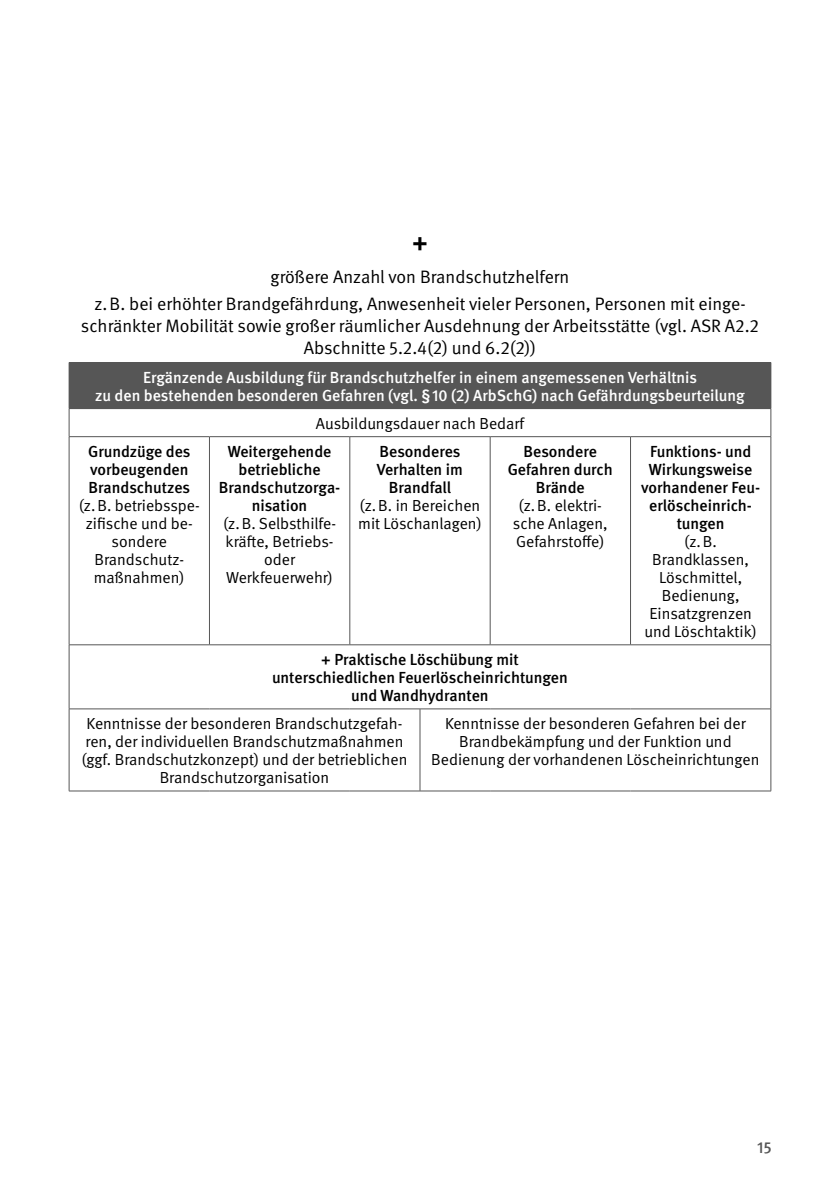
<style>
.page{position:relative;width:840px;height:1191px;background:#fff}
.page>*{position:absolute;margin:0;border:0;box-sizing:border-box;transform-origin:0 0}
.t1{font:700 24px "DGUV Meta";color:#000}
.t2{font:18px/27.6px "DGUV Meta";color:#000;text-align:center}
.t3{font:16px/18px "DGUV Meta";color:#000;text-align:center}
.t4{font:500 16px/18px "DGUV Meta";color:#000;text-align:center}
.t5{font:500 16px/18px "DGUV Meta";color:#fff;text-align:center}
.t6{font:500 16px "DGUV Meta";color:#565656}
</style>
<div class="page">
<div style="left:69px;top:362px;width:701px;height:46px;background:#565656"></div>
<hr style="left:770px;top:363px;width:1px;height:45px;background:#565656">
<hr style="left:69px;top:408px;width:140px;height:1px;background:#565656">
<svg style="left:69px;top:409px;width:1px;height:27px"></svg>
<hr style="left:209px;top:408px;width:140px;height:1px;background:#565656">
<hr style="left:349px;top:408px;width:71px;height:1px;background:#565656">
<hr style="left:420px;top:408px;width:70px;height:1px;background:#565656">
<hr style="left:490px;top:408px;width:140px;height:1px;background:#565656">
<hr style="left:630px;top:408px;width:140px;height:1px;background:#565656">
<svg style="left:770px;top:409px;width:1px;height:27px"></svg>
<hr style="left:69px;top:436px;width:140px;height:1px;background:#565656">
<hr style="left:69px;top:437px;width:1px;height:207px;background:#565656">
<hr style="left:209px;top:436px;width:140px;height:1px;background:#565656">
<hr style="left:209px;top:437px;width:1px;height:207px;background:#565656">
<hr style="left:349px;top:436px;width:71px;height:1px;background:#565656">
<hr style="left:349px;top:437px;width:1px;height:207px;background:#565656">
<hr style="left:420px;top:436px;width:70px;height:1px;background:#565656">
<hr style="left:490px;top:436px;width:140px;height:1px;background:#565656">
<hr style="left:489px;top:437px;width:1px;height:207px;background:#565656">
<hr style="left:630px;top:436px;width:140px;height:1px;background:#565656">
<hr style="left:629px;top:437px;width:1px;height:207px;background:#565656">
<hr style="left:770px;top:437px;width:1px;height:207px;background:#565656">
<hr style="left:69px;top:644px;width:140px;height:1px;background:#565656">
<hr style="left:69px;top:645px;width:1px;height:63px;background:#565656">
<hr style="left:209px;top:644px;width:140px;height:1px;background:#565656">
<hr style="left:349px;top:644px;width:71px;height:1px;background:#565656">
<hr style="left:420px;top:644px;width:70px;height:1px;background:#565656">
<hr style="left:490px;top:644px;width:140px;height:1px;background:#565656">
<hr style="left:630px;top:644px;width:140px;height:1px;background:#565656">
<hr style="left:770px;top:645px;width:1px;height:63px;background:#565656">
<hr style="left:69px;top:708px;width:140px;height:1px;background:#565656">
<hr style="left:69px;top:709px;width:1px;height:81px;background:#565656">
<hr style="left:209px;top:708px;width:140px;height:1px;background:#565656">
<hr style="left:349px;top:708px;width:71px;height:1px;background:#565656">
<hr style="left:420px;top:708px;width:70px;height:1px;background:#565656">
<hr style="left:419px;top:709px;width:1px;height:81px;background:#565656">
<hr style="left:490px;top:708px;width:140px;height:1px;background:#565656">
<hr style="left:630px;top:708px;width:140px;height:1px;background:#565656">
<hr style="left:770px;top:709px;width:1px;height:81px;background:#565656">
<hr style="left:69px;top:790px;width:140px;height:1px;background:#565656">
<hr style="left:209px;top:790px;width:140px;height:1px;background:#565656">
<hr style="left:349px;top:790px;width:71px;height:1px;background:#565656">
<hr style="left:420px;top:790px;width:70px;height:1px;background:#565656">
<hr style="left:490px;top:790px;width:140px;height:1px;background:#565656">
<hr style="left:630px;top:790px;width:140px;height:1px;background:#565656">
<h1 class="t1" style="left:412px;top:228px;width:17px">+</h1>
<p class="t2" style="left:94px;top:263px;width:652px">größere Anzahl von Brandschutzhelfern<br>z.B. bei erhöhter Brandgefährdung, Anwesenheit vieler Personen, Personen mit einge-</p>
<p class="t2" style="left:81px;top:315px;width:679px;line-height:22px">schränkter Mobilität sowie großer räumlicher Ausdehnung der Arbeitsstätte (vgl. ASR A2.2<br>Abschnitte 5.2.4(2) und 6.2(2))</p>
<p class="t5" style="left:95px;top:368px;width:650px">Ergänzende Ausbildung für Brandschutzhelfer in einem angemessenen Verhältnis<br>zu den bestehenden besonderen Gefahren (vgl. §10 (2) ArbSchG) nach Gefährdungsbeurteilung</p>
<p class="t3" style="left:316px;top:414px;width:210px">Ausbildungsdauer nach Bedarf</p>
<p class="t4" style="left:88px;top:443px;width:104px;text-align:left">Grundzüge des vorbeugenden<br>Brandschutzes</p>
<p class="t3" style="left:79px;top:496px;width:122px">(z.B. betriebsspe&shy;zifische und be&shy;sondere<br>Brandschutz&shy;maßnahmen)</p>
<p class="t4" style="left:640px;top:443px;width:120px">Funktions- und<br>Wirkungsweise vorhandener Feu&shy;erlöscheinrich&shy;tungen</p>
<p class="t3" style="left:644px;top:532px;width:114px">(z.B.<br>Brandklassen,<br>Löschmittel,<br>Bedienung,<br>Einsatzgrenzen und Löschtaktik)</p>
<p class="t4" style="left:219px;top:443px;width:123px">Weitergehende betriebliche<br>Brandschutzorga&shy;nisation</p>
<p class="t3" style="left:223px;top:514px;width:114px">(z.B. Selbsthilfe&shy;kräfte, Betriebs&shy;oder<br>Werkfeuerwehr)</p>
<p class="t4" style="left:377px;top:443px;width:87px">Besonderes<br>Verhalten im<br>Brandfall</p>
<p class="t3" style="left:358px;top:496px;width:125px;text-align:left">(z.B. in Bereichen mit Löschanlagen)</p>
<p class="t4" style="left:507px;top:443px;width:107px">Besondere<br>Gefahren durch<br>Brände</p>
<p class="t3" style="left:512px;top:496px;width:96px">(z.B. elektri&shy;sche Anlagen,<br>Gefahrstoffe)</p>
<p class="t4" style="left:272px;top:651px;width:297px">+ Praktische Löschübung mit unterschiedlichen Feuerlöscheinrichtungen und Wandhydranten</p>
<p class="t3" style="left:81px;top:715px;width:327px">Kenntnisse der besonderen Brandschutzgefah&shy;ren, der individuellen Brandschutzmaßnahmen (ggf. Brandschutzkonzept) und der betrieblichen Brandschutzorganisation</p>
<p class="t3" style="left:431px;top:715px;width:329px">Kenntnisse der besonderen Gefahren bei der<br>Brandbekämpfung und der Funktion und<br>Bedienung der vorhandenen Löscheinrichtungen</p>
<p class="t6" style="left:756px;top:1137px;width:16px">15</p>
</div>
